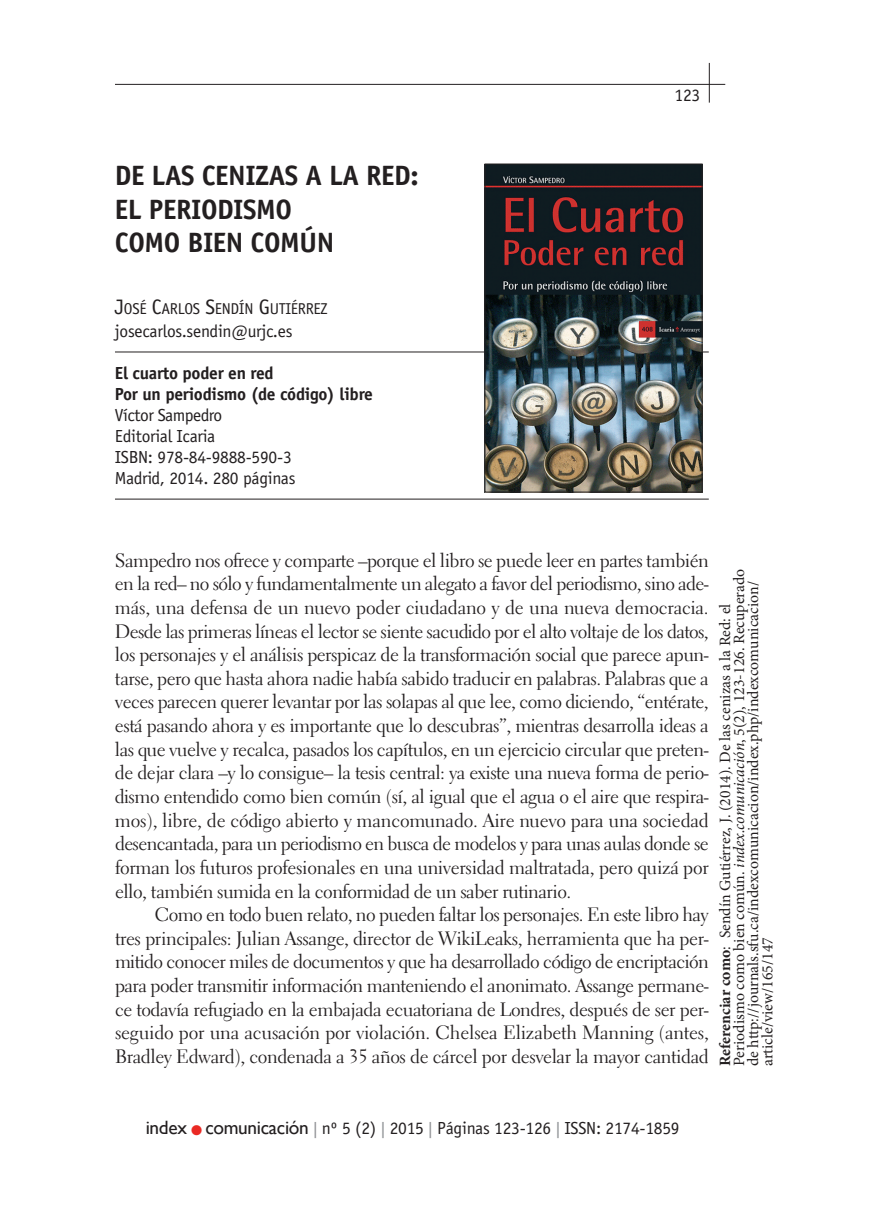
<style>
.page{position:relative;width:875px;height:1223px;background:#fff}
.page>*{position:absolute;margin:0;border:0;box-sizing:border-box;transform-origin:0 0}
.t1{font:700 28px/33.6px "Officina Sans";letter-spacing:-.015em;color:#231f20}
.t2{font:19.25px/23.6px "Electra LH";letter-spacing:-.02em;color:#231f20;text-align:justify}
.t3{font:17.5px/21px "Officina Sans";letter-spacing:-.015em;color:#231f20}
.t4{font:700 17.5px/21px "Officina Sans";letter-spacing:-.015em;color:#231f20}
.t5{font:15.75px/14.2px "Minion Pro";color:#231f20}
.t6{font:15.75px "Officina Sans";letter-spacing:-.02em;color:#231f20}
.s1{font-size:21px}
.s2{font-weight:700}
.s3{font-style:italic}
.s4{font-family:"Gill Sans";font-size:19.25px}
.s5{color:#ea2924}
.s6{font-family:"Gill Sans";color:#939598}
</style>
<div class="page">
<hr style="left:115px;top:84px;width:610px;height:1px;background:#231f20">
<hr style="left:709px;top:63px;width:1px;height:40px;background:#231f20">
<hr style="left:115px;top:351px;width:594px;height:1px;background:#231f20">
<hr style="left:115px;top:498px;width:594px;height:1px;background:#231f20">
<img style="left:487px;top:166px;width:213px;height:324px">
<div style="left:485px;top:164px;width:217px;height:328px;border:1px solid #231f20"></div>
<h1 class="t1" style="left:115px;top:161px;width:305px">DE LAS CENIZAS A LA RED:<br>EL PERIODISMO<br>COMO BIEN COMÚN</h1>
<p class="t6" style="left:115px;top:303px;width:214px"><span class="s1">J</span>OSÉ <span class="s1">C</span>ARLOS <span class="s1">S</span>ENDÍN <span class="s1">G</span>UTIÉRREZ</p>
<p class="t3" style="left:115px;top:322px;width:179px">josecarlos.sendin@urjc.es</p>
<p class="t4" style="left:115px;top:364px;width:259px">El cuarto poder en red<br>Por un periodismo (de código) libre</p>
<p class="t3" style="left:115px;top:406px;width:182px">Víctor Sampedro<br>Editorial Icaria<br>ISBN: 978-84-9888-590-3<br>Madrid, 2014. 280 páginas</p>
<p class="t3" style="left:675px;top:86px;width:27px">123</p>
<p class="t2" style="left:115px;top:550px;width:595px">Sampedro nos ofrece y comparte –porque el libro se puede leer en partes también en la red– no sólo y fundamentalmente un alegato a favor del periodismo, sino ade&shy;más, una defensa de un nuevo poder ciudadano y de una nueva democracia.<br>Desde las primeras líneas el lector se siente sacudido por el alto voltaje de los datos, los personajes y el análisis perspicaz de la transformación social que parece apun&shy;tarse, pero que hasta ahora nadie había sabido traducir en palabras. Palabras que a veces parecen querer levantar por las solapas al que lee, como diciendo, “entérate, está pasando ahora y es importante que lo descubras”, mientras desarrolla ideas a las que vuelve y recalca, pasados los capítulos, en un ejercicio circular que preten&shy;de dejar clara –y lo consigue– la tesis central: ya existe una nueva forma de perio&shy;dismo entendido como bien común (sí, al igual que el agua o el aire que respira&shy;mos), libre, de código abierto y mancomunado. Aire nuevo para una sociedad desencantada, para un periodismo en busca de modelos y para unas aulas donde se forman los futuros profesionales en una universidad maltratada, pero quizá por ello, también sumida en la conformidad de un saber rutinario.</p>
<p class="t2" style="left:115px;top:904px;width:595px;text-indent:40px">Como en todo buen relato, no pueden faltar los personajes. En este libro hay tres principales: Julian Assange, director de WikiLeaks, herramienta que ha per&shy;mitido conocer miles de documentos y que ha desarrollado código de encriptación para poder transmitir información manteniendo el anonimato. Assange permane&shy;ce todavía refugiado en la embajada ecuatoriana de Londres, después de ser per&shy;seguido por una acusación por violación. Chelsea Elizabeth Manning (antes, Bradley Edward), condenada a 35 años de cárcel por desvelar la mayor cantidad</p>
<p class="t5" style="left:718px;top:1066px;width:499px;rotate:-90deg"><span class="s2">Referenciar como</span>: Sendín Gutiérrez, J. (2014). De las cenizas a la Red: el Periodismo como bien común. <span class="s3">index.comunicación</span>, 5(2), 123-126. Recuperado de http://journals.sfu.ca/indexcomunicacion/index.php/indexcomunicacion/ article/view/165/147</p>
<p class="t3" style="left:146px;top:1118px;width:535px"><span class="s4">index</span> <span class="s5">●</span> <span class="s4">comunicación</span> <span class="s6">|</span> nº 5 (2) <span class="s6">|</span> 2015 <span class="s6">|</span> Páginas 123-126 <span class="s6">|</span> ISSN: 2174-1859</p>
</div>
